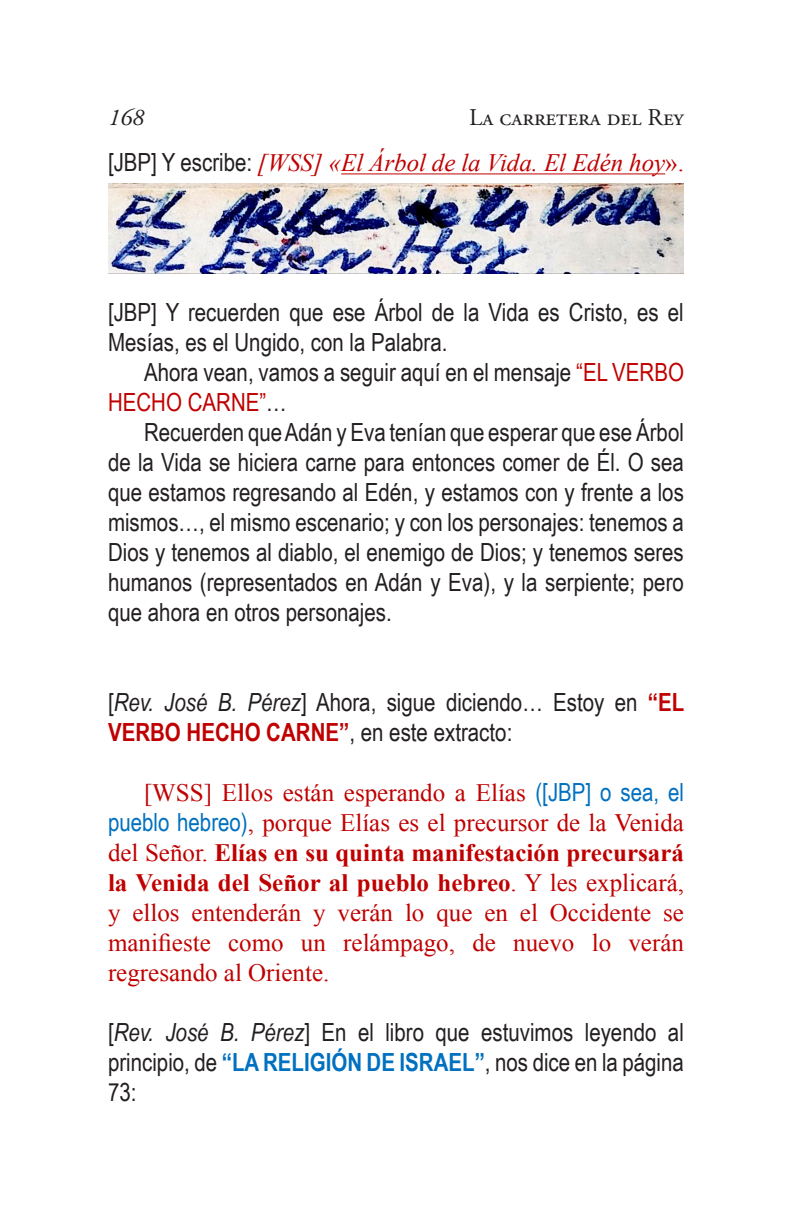
<style>
.page{position:relative;width:792px;height:1224px;background:#fff}
.page>*{position:absolute;margin:0;border:0;box-sizing:border-box;transform-origin:0 0}
.t1{font:25px/30px "Arial Narrow";color:#231f20}
.t2{font:25px/30px "Times New Roman";color:#c00000;text-align:justify}
.t3{font:italic 25px "Times New Roman";color:#c00000}
.t4{font:24px "Adobe Garamond Pro";color:#231f20}
.t5{font:italic 24px "Adobe Garamond Pro";color:#231f20}
.s1{font-family:"Arial Narrow";font-style:normal;color:#231f20}
.s2{font-style:normal}
.s3{color:#c00000}
.s4{font-style:italic}
.s5{font-weight:700;color:#c00000}
.s6{font-family:"Arial Narrow";color:#0070c0}
.s7{font-weight:700}
.s8{font-weight:700;color:#0070c0}
</style>
<div class="page">
<hr style="left:341px;top:174px;width:324px;height:1px;background:#c00000">
<img style="left:108px;top:184px;width:576px;height:89px">
<p class="t5" style="left:108px;top:103px;width:37px">168</p>
<p class="t4" style="left:469px;top:103px;width:216px">La carretera del Rey</p>
<p class="t3" style="left:108px;top:146px;width:577px"><span class="s1">[JBP] Y escribe:</span> [WSS] «El Árbol de la Vida. El Edén hoy<span class="s2">».</span></p>
<p class="t1" style="left:108px;top:296px;width:577px">[JBP] Y recuerden que ese Árbol de la Vida es Cristo, es el<br>Mesías, es el Ungido, con la Palabra.</p>
<p class="t1" style="left:108px;top:356px;width:578px;text-indent:36px">Ahora vean, vamos a seguir aquí en el mensaje <span class="s3">“EL VERBO<br>HECHO CARNE”</span>…</p>
<p class="t1" style="left:108px;top:416px;width:578px;text-align:justify;text-indent:36px">Recuerden que Adán y Eva tenían que esperar que ese Árbol de la Vida se hiciera carne para entonces comer de Él. O sea que estamos regresando al Edén, y estamos con y frente a los mismos…, el mismo escenario; y con los personajes: tenemos a Dios y tenemos al diablo, el enemigo de Dios; y tenemos seres humanos (representados en Adán y Eva), y la serpiente; pero que ahora en otros personajes.</p>
<p class="t1" style="left:108px;top:686px;width:578px">[<span class="s4">Rev. José B. Pérez</span>] Ahora, sigue diciendo… Estoy en <span class="s5">“EL<br>VERBO HECHO CARNE”</span>, en este extracto:</p>
<p class="t2" style="left:108px;top:777px;width:578px;text-indent:36px">[WSS] Ellos están esperando a Elías <span class="s6">([JBP] o sea, el pueblo hebreo)</span>, porque Elías es el precursor de la Venida del Señor. <span class="s7">Elías en su quinta manifestación precursará la Venida del Señor al pueblo hebreo</span>. Y les explicará, y ellos entenderán y verán lo que en el Occidente se manifieste como un relámpago, de nuevo lo verán regresando al Oriente.</p>
<p class="t1" style="left:108px;top:1016px;width:578px;text-align:justify">[<span class="s4">Rev. José B. Pérez</span>] En el libro que estuvimos leyendo al principio, de <span class="s8">“LA RELIGIÓN DE ISRAEL”</span>, nos dice en la página 73:</p>
</div>
